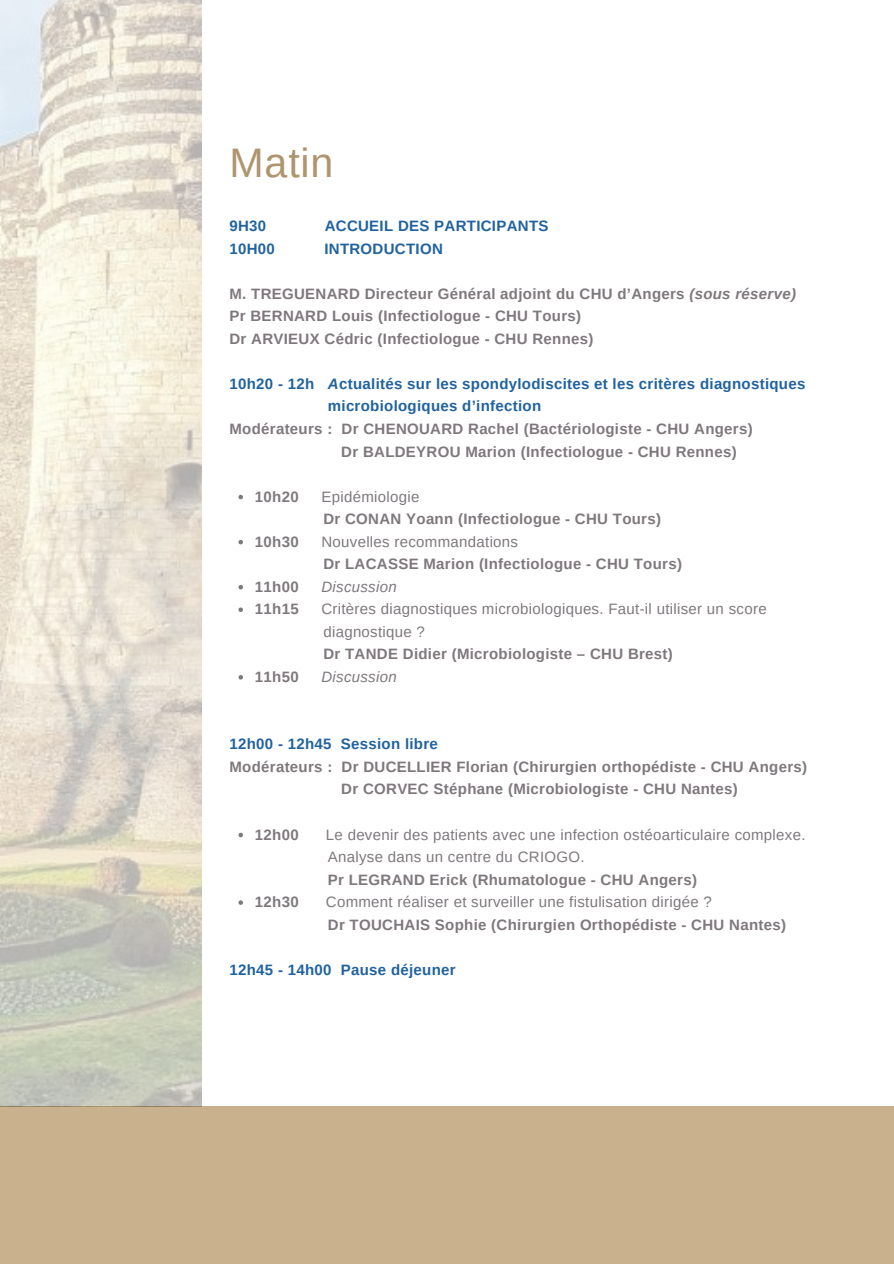
<style>
.page{position:relative;width:894px;height:1264px;background:#fff}
.page>*{position:absolute;margin:0;border:0;box-sizing:border-box;transform-origin:0 0}
.t1{font:41.25px "Arimo";letter-spacing:.02em;color:#ae956e}
.t2{font:700 15px "Arimo";letter-spacing:.02em;color:#7e787d}
.t3{font:15px "Arimo";letter-spacing:.02em;color:#7e787d}
.t4{font:700 15px "Arimo";letter-spacing:.02em;color:#20629f}
.t5{font:italic 15px "Arimo";letter-spacing:.02em;color:#7e787d}
.s1{font-style:italic}
</style>
<div class="page">
<div style="left:0;top:1106px;width:893px;height:157px;background:#c8b18c"></div>
<img style="left:0;top:0;width:202px;height:1106px">
<svg style="left:238px;top:495px;width:5px;height:4px"></svg>
<svg style="left:238px;top:540px;width:5px;height:4px"></svg>
<svg style="left:238px;top:585px;width:5px;height:4px"></svg>
<svg style="left:238px;top:607px;width:5px;height:5px"></svg>
<svg style="left:238px;top:675px;width:5px;height:4px"></svg>
<svg style="left:238px;top:832px;width:5px;height:5px"></svg>
<svg style="left:238px;top:900px;width:5px;height:4px"></svg>
<p class="t1" style="left:229px;top:140px;width:105px">Matin</p>
<p class="t4" style="left:229px;top:218px;width:38px">9H30</p>
<p class="t4" style="left:324px;top:218px;width:225px">ACCUEIL DES PARTICIPANTS</p>
<p class="t4" style="left:229px;top:240px;width:47px">10H00</p>
<p class="t4" style="left:324px;top:240px;width:120px">INTRODUCTION</p>
<p class="t2" style="left:229px;top:285px;width:568px">M. TREGUENARD Directeur Général adjoint du CHU d’Angers <span class="s1">(sous réserve)</span></p>
<p class="t2" style="left:229px;top:308px;width:353px">Pr BERNARD Louis (Infectiologue - CHU Tours)</p>
<p class="t2" style="left:229px;top:330px;width:365px">Dr ARVIEUX Cédric (Infectiologue - CHU Rennes)</p>
<p class="t4" style="left:229px;top:375px;width:577px">10h20 - 12h <span class="s1">A</span>ctualités sur les spondylodiscites et les critères diagnostiques</p>
<p class="t4" style="left:328px;top:398px;width:215px">microbiologiques d’infection</p>
<p class="t2" style="left:229px;top:420px;width:524px">Modérateurs : Dr CHENOUARD Rachel (Bactériologiste - CHU Angers)</p>
<p class="t2" style="left:341px;top:443px;width:397px">Dr BALDEYROU Marion (Infectiologue - CHU Rennes)</p>
<p class="t2" style="left:255px;top:488px;width:45px">10h20</p>
<p class="t3" style="left:321px;top:488px;width:99px">Epidémiologie</p>
<p class="t2" style="left:255px;top:533px;width:45px">10h30</p>
<p class="t3" style="left:321px;top:533px;width:198px">Nouvelles recommandations</p>
<p class="t2" style="left:255px;top:578px;width:45px">11h00</p>
<p class="t5" style="left:321px;top:578px;width:77px">Discussion</p>
<p class="t2" style="left:255px;top:600px;width:45px">11h15</p>
<p class="t3" style="left:321px;top:600px;width:446px">Critères diagnostiques microbiologiques. Faut-il utiliser un score</p>
<p class="t2" style="left:323px;top:510px;width:339px">Dr CONAN Yoann (Infectiologue - CHU Tours)</p>
<p class="t2" style="left:323px;top:555px;width:360px">Dr LACASSE Marion (Infectiologue - CHU Tours)</p>
<p class="t3" style="left:323px;top:623px;width:103px">diagnostique ?</p>
<p class="t2" style="left:323px;top:645px;width:351px">Dr TANDE Didier (Microbiologiste – CHU Brest)</p>
<p class="t2" style="left:255px;top:668px;width:45px">11h50</p>
<p class="t5" style="left:321px;top:668px;width:77px">Discussion</p>
<p class="t4" style="left:229px;top:735px;width:210px">12h00 - 12h45 Session libre</p>
<p class="t2" style="left:229px;top:758px;width:579px">Modérateurs : Dr DUCELLIER Florian (Chirurgien orthopédiste - CHU Angers)</p>
<p class="t2" style="left:341px;top:781px;width:398px">Dr CORVEC Stéphane (Microbiologiste - CHU Nantes)</p>
<p class="t2" style="left:255px;top:826px;width:45px">12h00</p>
<p class="t3" style="left:326px;top:826px;width:481px">Le devenir des patients avec une infection ostéoarticulaire complexe.</p>
<p class="t3" style="left:328px;top:848px;width:258px">Analyse dans un centre du CRIOGO.</p>
<p class="t2" style="left:328px;top:871px;width:370px">Pr LEGRAND Erick (Rhumatologue - CHU Angers)</p>
<p class="t2" style="left:328px;top:916px;width:459px">Dr TOUCHAIS Sophie (Chirurgien Orthopédiste - CHU Nantes)</p>
<p class="t4" style="left:229px;top:961px;width:228px">12h45 - 14h00 Pause déjeuner</p>
<p class="t2" style="left:255px;top:893px;width:45px">12h30</p>
<p class="t3" style="left:326px;top:893px;width:387px">Comment réaliser et surveiller une fistulisation dirigée ?</p>
</div>
